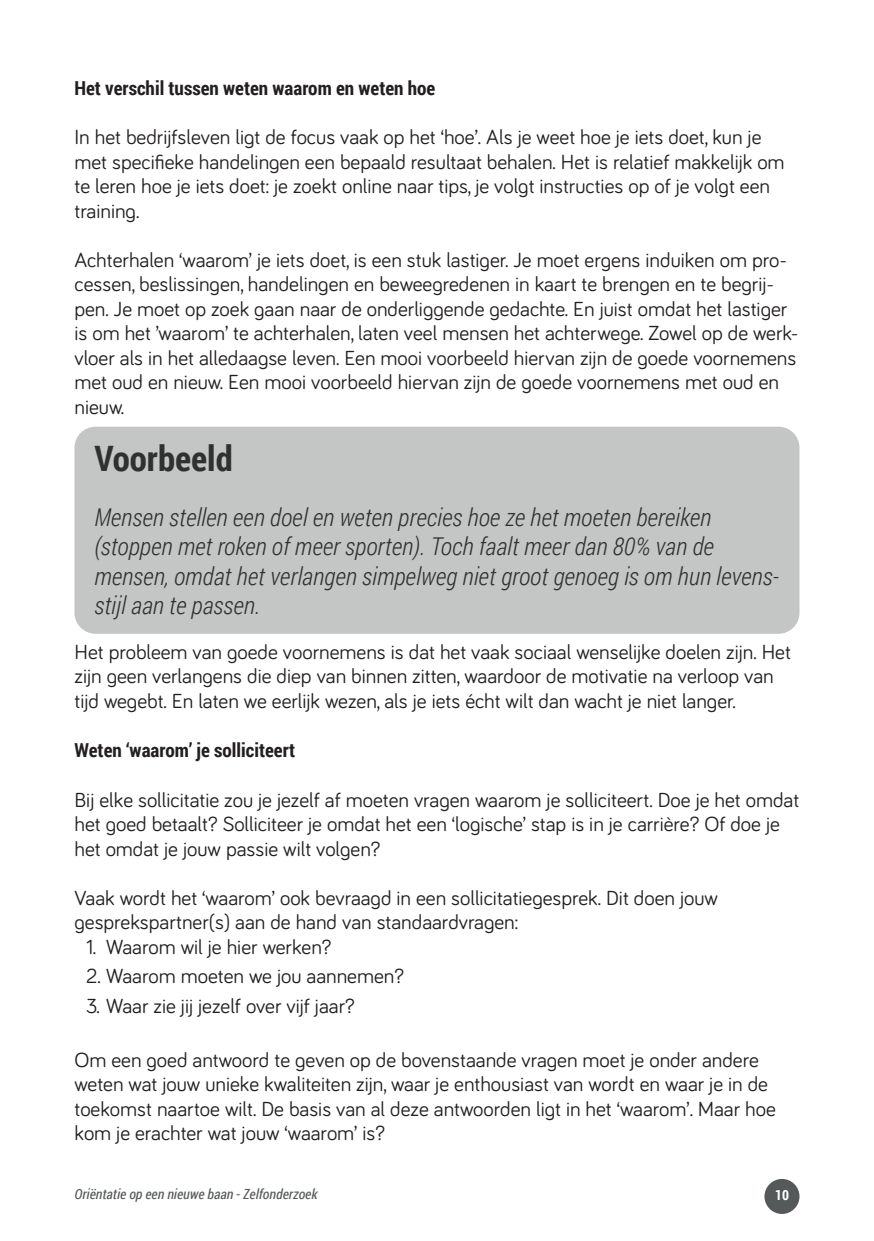
<style>
.page{position:relative;width:874px;height:1241px;background:#fff}
.page>*{position:absolute;margin:0;border:0;box-sizing:border-box;transform-origin:0 0}
.t1{font:700 35px "Roboto Condensed";color:#2f3131}
.t2{font:italic 300 24.5px/29.4px "Roboto Condensed";color:#2f3131}
.t3{font:21px/24.5px "Bariol";color:#231f20}
.t4{font:700 19.25px "Roboto Condensed";color:#231f20}
.t5{font:italic 14px "Roboto Condensed";color:#55595a}
.t6{font:700 14px "Roboto Condensed";color:#fff}
</style>
<div class="page">
<div style="left:764px;top:1178px;width:35px;height:35px;background:#55595a;border-radius:50%"></div>
<div style="left:74px;top:426px;width:725px;height:207px;background:#c4c5c5;border-radius:21px"></div>
<p class="t4" style="left:74px;top:74px;width:362px">Het verschil tussen weten waarom en weten hoe</p>
<p class="t3" style="left:74px;top:123px;width:711px">In het bedrijfsleven ligt de focus vaak op het ‘hoe’. Als je weet hoe je iets doet, kun je met specifieke handelingen een bepaald resultaat behalen. Het is relatief makkelijk om te leren hoe je iets doet: je zoekt online naar tips, je volgt instructies op of je volgt een training.</p>
<p class="t3" style="left:74px;top:246px;width:725px">Achterhalen ‘waarom’ je iets doet, is een stuk lastiger. Je moet ergens induiken om pro&shy;cessen, beslissingen, handelingen en beweegredenen in kaart te brengen en te begrij&shy;pen. Je moet op zoek gaan naar de onderliggende gedachte. En juist omdat het lastiger is om het ’waarom’ te achterhalen, laten veel mensen het achterwege. Zowel op de werk&shy;vloer als in het alledaagse leven. Een mooi voorbeeld hiervan zijn de goede voornemens met oud en nieuw. Een mooi voorbeeld hiervan zijn de goede voornemens met oud en nieuw.</p>
<h1 class="t1" style="left:94px;top:434px;width:140px">Voorbeeld</h1>
<p class="t2" style="left:94px;top:501px;width:685px">Mensen stellen een doel en weten precies hoe ze het moeten bereiken (stoppen met roken of meer sporten). Toch faalt meer dan 80% van de mensen, omdat het verlangen simpelweg niet groot genoeg is om hun levens&shy;stijl aan te passen.</p>
<p class="t3" style="left:74px;top:638px;width:717px">Het probleem van goede voornemens is dat het vaak sociaal wenselijke doelen zijn. Het zijn geen verlangens die diep van binnen zitten, waardoor de motivatie na verloop van tijd wegebt. En laten we eerlijk wezen, als je iets écht wilt dan wacht je niet langer.</p>
<p class="t4" style="left:74px;top:736px;width:222px">Weten ‘waarom’ je solliciteert</p>
<p class="t3" style="left:74px;top:786px;width:726px">Bij elke sollicitatie zou je jezelf af moeten vragen waarom je solliciteert. Doe je het omdat het goed betaalt? Solliciteer je omdat het een ‘logische’ stap is in je carrière? Of doe je het omdat je jouw passie wilt volgen?</p>
<p class="t3" style="left:74px;top:884px;width:644px">Vaak wordt het ‘waarom’ ook bevraagd in een sollicitatiegesprek. Dit doen jouw gesprekspartner(s) aan de hand van standaardvragen:</p>
<p class="t3" style="left:86px;top:933px;width:247px">1. Waarom wil je hier werken?</p>
<p class="t3" style="left:86px;top:962px;width:319px">2. Waarom moeten we jou aannemen?</p>
<p class="t3" style="left:86px;top:992px;width:270px">3. Waar zie jij jezelf over vijf jaar?</p>
<p class="t3" style="left:74px;top:1046px;width:702px">Om een goed antwoord te geven op de bovenstaande vragen moet je onder andere weten wat jouw unieke kwaliteiten zijn, waar je enthousiast van wordt en waar je in de toekomst naartoe wilt. De basis van al deze antwoorden ligt in het ‘waarom’. Maar hoe kom je erachter wat jouw ‘waarom’ is?</p>
<p class="t5" style="left:74px;top:1183px;width:244px">Oriëntatie op een nieuwe baan - Zelfonderzoek</p>
<p class="t6" style="left:774px;top:1185px;width:15px">10</p>
</div>
